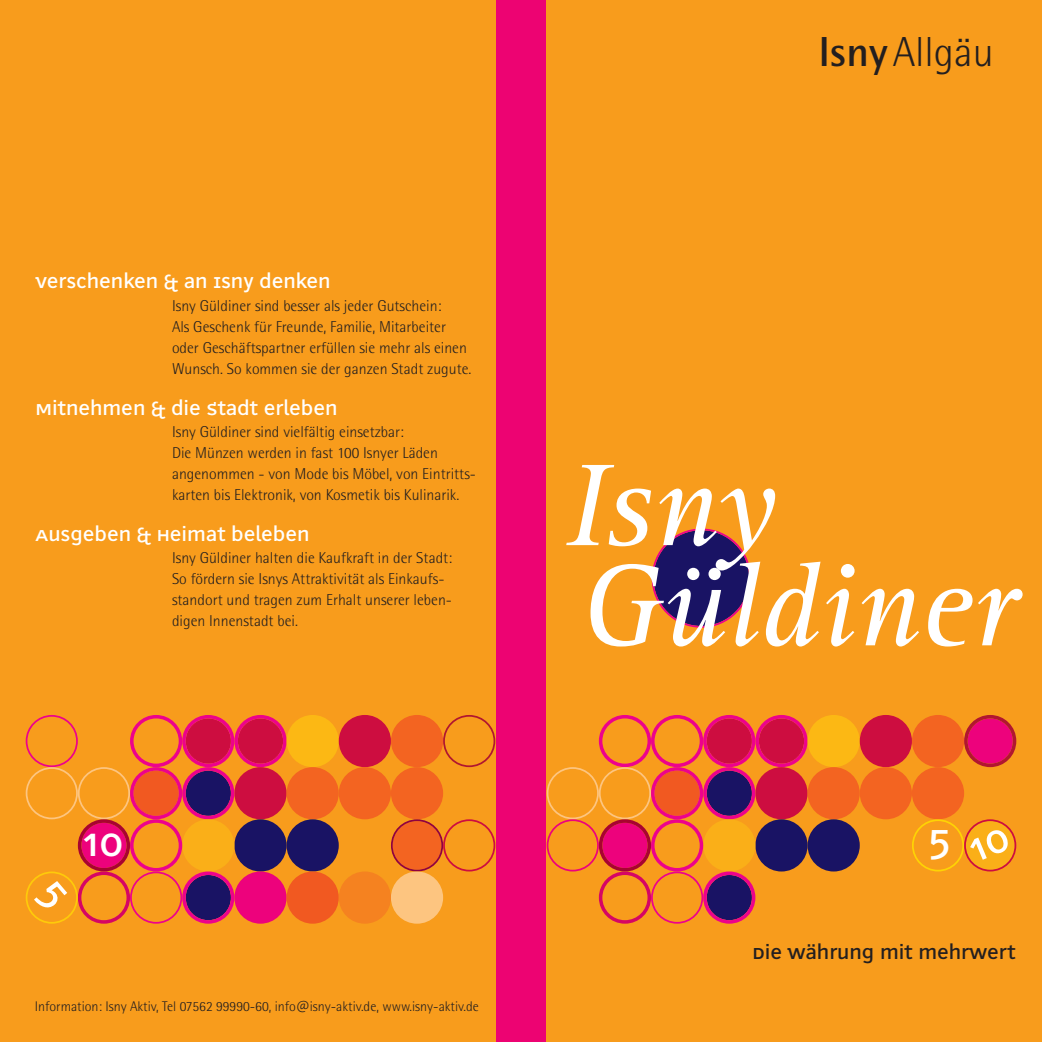
<style>
.page{position:relative;width:1042px;height:1042px;background:#fff}
.page>*{position:absolute;margin:0;border:0;box-sizing:border-box;transform-origin:0 0}
.t1{font:italic 120.4px/100.1px "Rotis Serif";color:#fff}
.t2{font:300 42px "Rotis Semi Sans Std";color:#231f20}
.t3{font:500 42px "AB Newut Classic";color:#fff}
.t4{font:500 21px "AB Newut Classic";color:#fff}
.t5{font:500 21px "AB Newut Classic";color:#231f20}
.t6{font:300 15.75px/21px "Rotis Semi Sans Std";color:#231f20}
.t7{font:300 14px "Rotis Semi Sans Std";color:#231f20}
.s1{font-weight:700}
.s2{font-family:"The Mix Os F"}
</style>
<div class="page">
<div style="left:0;top:0;width:521px;height:1042px;background:#f89c1c"></div>
<div style="left:496px;top:0;width:25px;height:1042px;background:#ed0372"></div>
<div style="left:521px;top:0;width:521px;height:1042px;background:#f89c1c"></div>
<div style="left:521px;top:0;width:25px;height:1042px;background:#ed0372"></div>
<svg style="left:652px;top:528px;width:99px;height:100px"></svg>
<div style="left:807px;top:715px;width:53px;height:52px;background:#fcb814;border-radius:50%"></div>
<div style="left:860px;top:715px;width:52px;height:52px;background:#cd0d40;border-radius:50%"></div>
<div style="left:912px;top:715px;width:52px;height:52px;background:#f36421;border-radius:50%"></div>
<svg style="left:964px;top:715px;width:52px;height:52px"></svg>
<div style="left:807px;top:767px;width:53px;height:52px;background:#f36421;border-radius:50%"></div>
<div style="left:860px;top:767px;width:52px;height:52px;background:#f36421;border-radius:50%"></div>
<div style="left:912px;top:767px;width:52px;height:52px;background:#f36421;border-radius:50%"></div>
<div style="left:807px;top:819px;width:53px;height:52px;background:#191364;border-radius:50%"></div>
<svg style="left:547px;top:715px;width:260px;height:208px"></svg>
<div style="left:287px;top:715px;width:52px;height:52px;background:#fcb814;border-radius:50%"></div>
<div style="left:339px;top:715px;width:52px;height:52px;background:#cd0d40;border-radius:50%"></div>
<div style="left:391px;top:715px;width:52px;height:52px;background:#f36421;border-radius:50%"></div>
<svg style="left:443px;top:715px;width:52px;height:52px"></svg>
<div style="left:287px;top:767px;width:52px;height:52px;background:#f36421;border-radius:50%"></div>
<div style="left:339px;top:767px;width:52px;height:52px;background:#f36421;border-radius:50%"></div>
<div style="left:391px;top:767px;width:52px;height:52px;background:#f36421;border-radius:50%"></div>
<div style="left:287px;top:819px;width:52px;height:52px;background:#191364;border-radius:50%"></div>
<svg style="left:391px;top:819px;width:104px;height:52px"></svg>
<div style="left:287px;top:871px;width:52px;height:52px;background:#f15921;border-radius:50%"></div>
<div style="left:339px;top:871px;width:52px;height:52px;background:#f58220;border-radius:50%"></div>
<div style="left:391px;top:871px;width:52px;height:52px;background:#fdc580;border-radius:50%"></div>
<svg style="left:912px;top:819px;width:104px;height:52px"></svg>
<svg style="left:26px;top:715px;width:261px;height:208px"></svg>
<h3 class="t4" style="left:36px;top:269px;width:296px">Verschenken &amp; an Isny denken</h3>
<p class="t6" style="left:172px;top:297px;width:301px">Isny Güldiner sind besser als jeder Gutschein:<br>Als Geschenk für Freunde, Familie, Mitarbeiter oder Geschäftspartner erfüllen sie mehr als einen Wunsch. So kommen sie der ganzen Stadt zugute.</p>
<h3 class="t4" style="left:36px;top:395px;width:303px">Mitnehmen &amp; die Stadt erleben</h3>
<p class="t6" style="left:172px;top:423px;width:305px">Isny Güldiner sind vielfältig einsetzbar:<br>Die Münzen werden in fast 100 Isnyer Läden angenommen - von Mode bis Möbel, von Eintritts&shy;karten bis Elektronik, von Kosmetik bis Kulinarik.</p>
<h3 class="t4" style="left:36px;top:521px;width:275px">Ausgeben &amp; Heimat beleben</h3>
<p class="t6" style="left:172px;top:549px;width:282px">Isny Güldiner halten die Kaufkraft in der Stadt:<br>So fördern sie Isnys Attraktivität als Einkaufs&shy;standort und tragen zum Erhalt unserer leben&shy;digen Innenstadt bei.</p>
<h2 class="t2" style="left:818px;top:37px;width:177px"><span class="s1">Isny</span>Allgäu</h2>
<h1 class="t1" style="left:566px;top:468px;width:451px">Isny<br>Güldiner</h1>
<h2 class="t3" style="left:84px;top:817px;width:41px">10</h2>
<h2 class="t3" style="left:928px;top:812px;width:24px">5</h2>
<p class="t7" style="left:35px;top:1001px;width:445px">Information: Isny Aktiv, Tel 07562 99990-60, info<span class="s2">@</span>isny-aktiv.de, www.isny-aktiv.de</p>
<h3 class="t5" style="left:752px;top:939px;width:265px">Die Währung mit mehrWert</h3>
</div>
